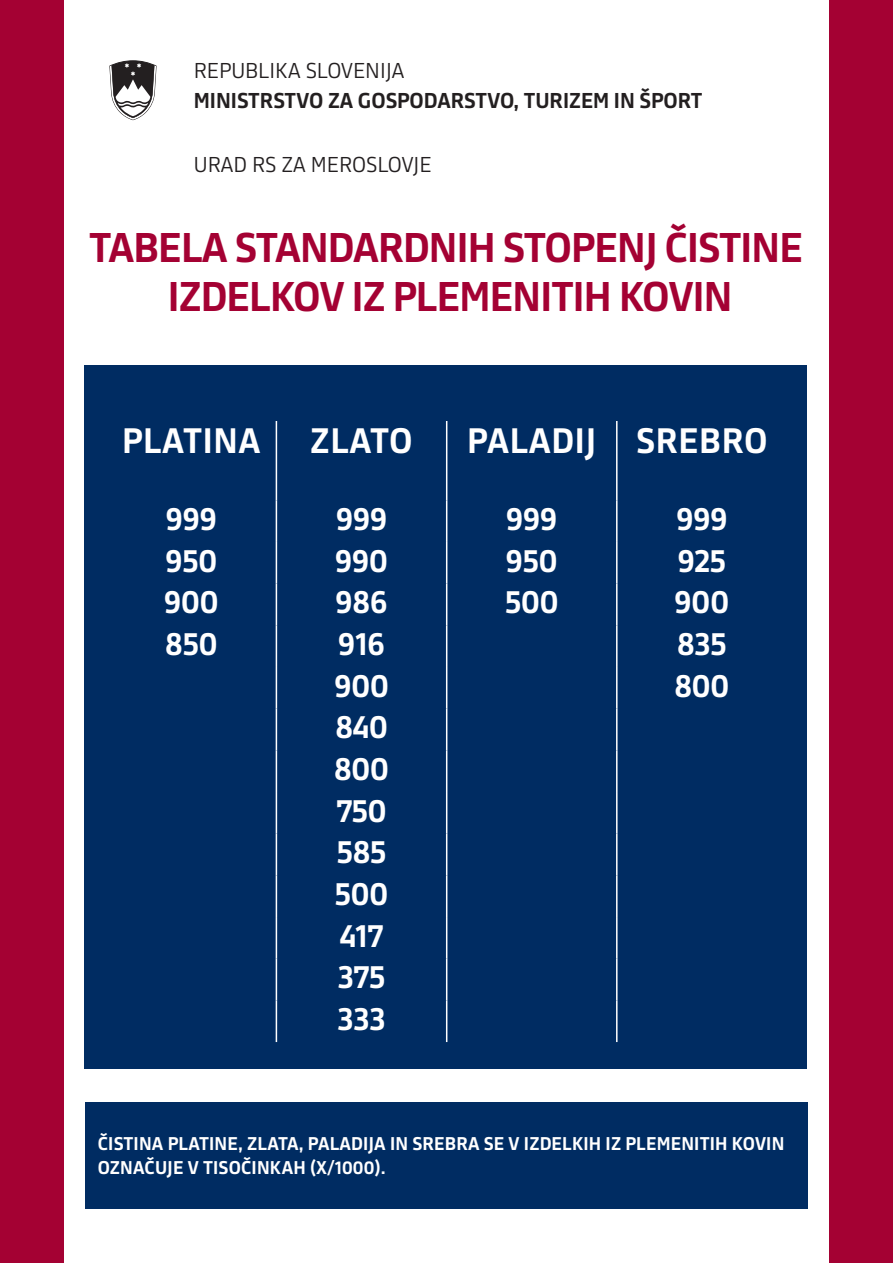
<style>
.page{position:relative;width:893px;height:1263px;background:#fff}
.page>*{position:absolute;margin:0;border:0;box-sizing:border-box;transform-origin:0 0}
.t1{font:700 40.5px/48.6px "Republika";letter-spacing:-.02em;color:#a40133;text-align:center}
.t2{font:700 34.5px "Republika";letter-spacing:.02em;color:#fff}
.t3{font:700 31.5px/41.7px "Republika";color:#fff}
.t4{font:700 21px "Republika";color:#231f20}
.t5{font:21px "Republika";color:#231f20}
.t6{font:700 18px/24px "Republika";letter-spacing:.01em;color:#fff}
</style>
<div class="page">
<div style="left:84px;top:365px;width:723px;height:703px;background:#002c62"></div>
<div style="left:85px;top:1102px;width:723px;height:107px;background:#002c62"></div>
<div style="left:0;top:0;width:64px;height:1263px;background:#a40133"></div>
<div style="left:829px;top:0;width:64px;height:1263px;background:#a40133"></div>
<hr style="left:276px;top:421px;width:1px;height:79px;background:#fff">
<hr style="left:446px;top:421px;width:1px;height:79px;background:#fff">
<hr style="left:616px;top:421px;width:1px;height:79px;background:#fff">
<hr style="left:276px;top:500px;width:1px;height:42px;background:#fff">
<hr style="left:446px;top:500px;width:1px;height:42px;background:#fff">
<hr style="left:616px;top:500px;width:1px;height:42px;background:#fff">
<hr style="left:276px;top:542px;width:1px;height:42px;background:#fff">
<hr style="left:446px;top:542px;width:1px;height:42px;background:#fff">
<hr style="left:616px;top:542px;width:1px;height:42px;background:#fff">
<hr style="left:276px;top:584px;width:1px;height:41px;background:#fff">
<hr style="left:446px;top:584px;width:1px;height:41px;background:#fff">
<hr style="left:616px;top:584px;width:1px;height:41px;background:#fff">
<hr style="left:276px;top:625px;width:1px;height:42px;background:#fff">
<hr style="left:446px;top:625px;width:1px;height:42px;background:#fff">
<hr style="left:616px;top:625px;width:1px;height:42px;background:#fff">
<hr style="left:276px;top:667px;width:1px;height:42px;background:#fff">
<hr style="left:446px;top:667px;width:1px;height:42px;background:#fff">
<hr style="left:616px;top:667px;width:1px;height:42px;background:#fff">
<hr style="left:276px;top:709px;width:1px;height:41px;background:#fff">
<hr style="left:446px;top:709px;width:1px;height:41px;background:#fff">
<hr style="left:616px;top:709px;width:1px;height:41px;background:#fff">
<hr style="left:276px;top:750px;width:1px;height:42px;background:#fff">
<hr style="left:446px;top:750px;width:1px;height:42px;background:#fff">
<hr style="left:616px;top:750px;width:1px;height:42px;background:#fff">
<hr style="left:276px;top:792px;width:1px;height:42px;background:#fff">
<hr style="left:446px;top:792px;width:1px;height:42px;background:#fff">
<hr style="left:616px;top:792px;width:1px;height:42px;background:#fff">
<hr style="left:276px;top:834px;width:1px;height:41px;background:#fff">
<hr style="left:446px;top:834px;width:1px;height:41px;background:#fff">
<hr style="left:616px;top:834px;width:1px;height:41px;background:#fff">
<hr style="left:276px;top:875px;width:1px;height:42px;background:#fff">
<hr style="left:446px;top:875px;width:1px;height:42px;background:#fff">
<hr style="left:616px;top:875px;width:1px;height:42px;background:#fff">
<hr style="left:276px;top:917px;width:1px;height:42px;background:#fff">
<hr style="left:446px;top:917px;width:1px;height:42px;background:#fff">
<hr style="left:616px;top:917px;width:1px;height:42px;background:#fff">
<hr style="left:276px;top:959px;width:1px;height:41px;background:#fff">
<hr style="left:446px;top:959px;width:1px;height:41px;background:#fff">
<hr style="left:616px;top:959px;width:1px;height:41px;background:#fff">
<hr style="left:276px;top:1000px;width:1px;height:42px;background:#fff">
<hr style="left:446px;top:1000px;width:1px;height:42px;background:#fff">
<hr style="left:616px;top:1000px;width:1px;height:42px;background:#fff">
<svg style="left:109px;top:60px;width:47px;height:60px"></svg>
<p class="t5" style="left:194px;top:56px;width:212px">REPUBLIKA SLOVENIJA</p>
<p class="t4" style="left:194px;top:85px;width:510px">MINISTRSTVO ZA GOSPODARSTVO, TURIZEM IN ŠPORT</p>
<p class="t5" style="left:194px;top:150px;width:239px">URAD RS ZA MEROSLOVJE</p>
<h1 class="t1" style="left:89px;top:222px;width:715px">TABELA STANDARDNIH STOPENJ ČISTINE<br>IZDELKOV IZ PLEMENITIH KOVIN</h1>
<h2 class="t2" style="left:122px;top:415px;width:140px">PLATINA</h2>
<h2 class="t2" style="left:310px;top:415px;width:104px">ZLATO</h2>
<h2 class="t2" style="left:467px;top:415px;width:302px">PALADIJ SREBRO</h2>
<h3 class="t3" style="left:166px;top:496px;width:53px">999</h3>
<h3 class="t3" style="left:336px;top:496px;width:53px">999</h3>
<h3 class="t3" style="left:506px;top:496px;width:53px">999</h3>
<h3 class="t3" style="left:676px;top:496px;width:53px">999</h3>
<h3 class="t3" style="left:166px;top:538px;width:53px">950</h3>
<h3 class="t3" style="left:335px;top:538px;width:54px">990</h3>
<h3 class="t3" style="left:506px;top:538px;width:53px">950</h3>
<h3 class="t3" style="left:678px;top:538px;width:50px">925</h3>
<h3 class="t3" style="left:164px;top:580px;width:56px">900</h3>
<h3 class="t3" style="left:336px;top:580px;width:53px">986</h3>
<h3 class="t3" style="left:505px;top:580px;width:55px">500</h3>
<h3 class="t3" style="left:675px;top:580px;width:56px">900</h3>
<h3 class="t3" style="left:165px;top:621px;width:54px">850</h3>
<h3 class="t3" style="left:338px;top:621px;width:48px">916</h3>
<h3 class="t3" style="left:677px;top:621px;width:51px">835</h3>
<h3 class="t3" style="left:334px;top:663px;width:56px">900</h3>
<h3 class="t3" style="left:674px;top:663px;width:56px">800</h3>
<h3 class="t3" style="left:334px;top:705px;width:56px">840<br>800<br>750<br>585<br>500<br>417<br>375<br>333</h3>
<p class="t6" style="left:98px;top:1131px;width:688px">ČISTINA PLATINE, ZLATA, PALADIJA IN SREBRA SE V IZDELKIH IZ PLEMENITIH KOVIN<br>OZNAČUJE V TISOČINKAH (X/1000).</p>
</div>
